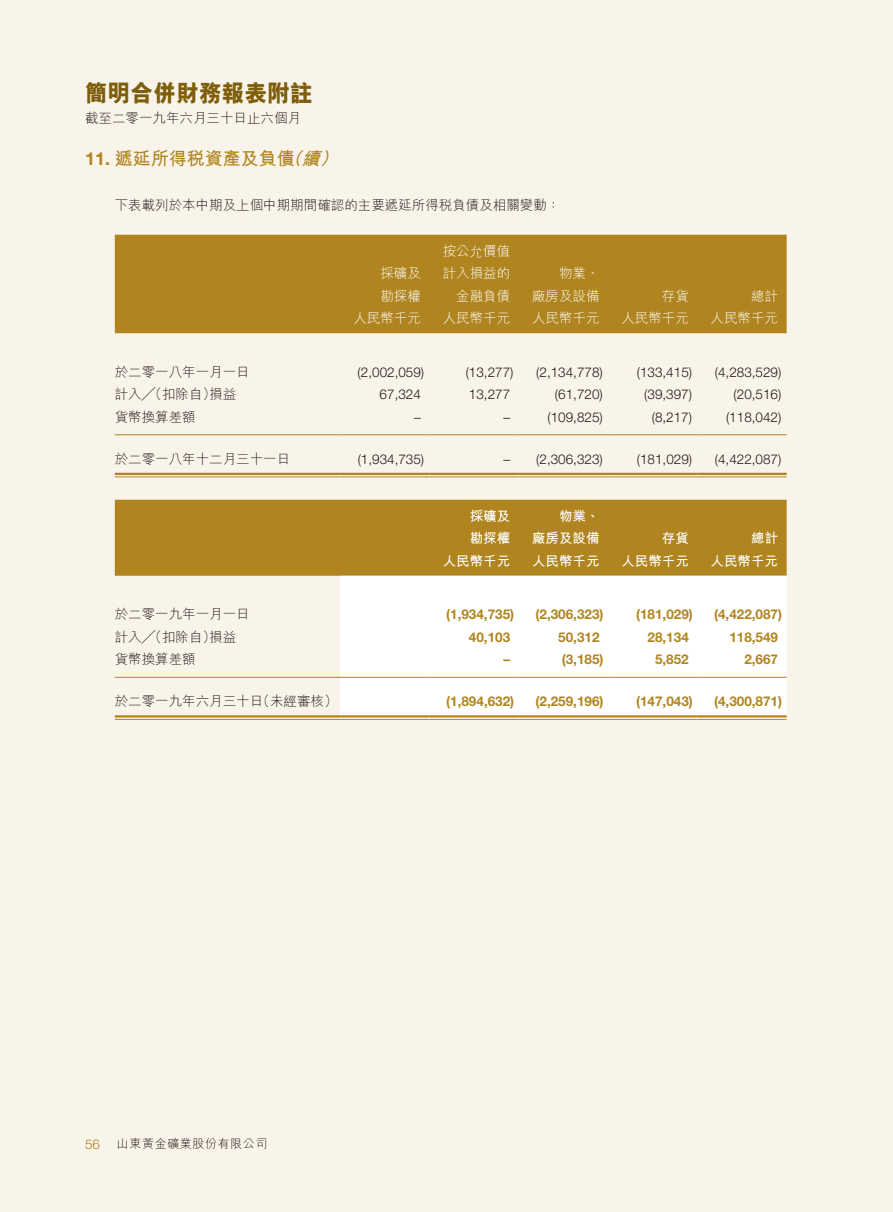
<style>
.page{position:relative;width:893px;height:1212px;background:#f8f4ea}
.page>*{position:absolute;margin:0;border:0;box-sizing:border-box;transform-origin:0 0}
.t1{font:800 24px "M Hei HK";color:#7e5e0b;scale:.95 1}
.t2{font:700 18px "M Hei HK";color:#b0851f}
.t3{font:300 13.5px "Helvetica Neue LT Std";color:#231916}
.t4{font:300 13.5px "M Hei HK";color:#231916}
.t5{font:700 13.5px "Helvetica Neue LT Std";color:#b0851f}
.t6{font:300 13.5px/22.5px "M Hei HK";color:#fff;text-align:right}
.t7{font:700 13.5px/22.5px "M Hei HK";color:#fff}
.t8{font:300 13.5px "Helvetica Neue LT Std";color:#b0851f}
.t9{font:300 12px "M Hei HK";letter-spacing:.05em;color:#231916}
.s1{font-family:"Helvetica Neue LT Std"}
.s2{font-style:italic}
</style>
<div class="page">
<div style="left:115px;top:235px;width:672px;height:98px;background:#b0851f"></div>
<hr style="left:115px;top:434px;width:225px;height:1px;background:#b0851f">
<hr style="left:340px;top:434px;width:89px;height:1px;background:#b0851f">
<hr style="left:429px;top:434px;width:90px;height:1px;background:#b0851f">
<hr style="left:519px;top:434px;width:89px;height:1px;background:#b0851f">
<hr style="left:608px;top:434px;width:89px;height:1px;background:#b0851f">
<hr style="left:697px;top:434px;width:90px;height:1px;background:#b0851f">
<hr style="left:115px;top:473px;width:225px;height:2px;background:#b0851f">
<hr style="left:115px;top:476px;width:225px;height:1px;background:#b0851f">
<hr style="left:340px;top:473px;width:89px;height:2px;background:#b0851f">
<hr style="left:340px;top:476px;width:89px;height:1px;background:#b0851f">
<hr style="left:429px;top:473px;width:90px;height:2px;background:#b0851f">
<hr style="left:429px;top:476px;width:90px;height:1px;background:#b0851f">
<hr style="left:519px;top:473px;width:89px;height:2px;background:#b0851f">
<hr style="left:519px;top:476px;width:89px;height:1px;background:#b0851f">
<hr style="left:608px;top:473px;width:89px;height:2px;background:#b0851f">
<hr style="left:608px;top:476px;width:89px;height:1px;background:#b0851f">
<hr style="left:697px;top:473px;width:90px;height:2px;background:#b0851f">
<hr style="left:697px;top:476px;width:90px;height:1px;background:#b0851f">
<div style="left:115px;top:500px;width:672px;height:76px;background:#b0851f"></div>
<div style="left:340px;top:576px;width:447px;height:142px;background:#fff"></div>
<hr style="left:115px;top:677px;width:225px;height:1px;background:#b0851f">
<hr style="left:340px;top:677px;width:89px;height:1px;background:#b0851f">
<hr style="left:429px;top:677px;width:90px;height:1px;background:#b0851f">
<hr style="left:519px;top:677px;width:89px;height:1px;background:#b0851f">
<hr style="left:608px;top:677px;width:89px;height:1px;background:#b0851f">
<hr style="left:697px;top:677px;width:90px;height:1px;background:#b0851f">
<hr style="left:115px;top:715px;width:225px;height:2px;background:#b0851f">
<hr style="left:115px;top:719px;width:225px;height:1px;background:#b0851f">
<hr style="left:340px;top:715px;width:89px;height:2px;background:#b0851f">
<hr style="left:340px;top:719px;width:89px;height:1px;background:#b0851f">
<hr style="left:429px;top:715px;width:90px;height:2px;background:#b0851f">
<hr style="left:429px;top:719px;width:90px;height:1px;background:#b0851f">
<hr style="left:519px;top:715px;width:89px;height:2px;background:#b0851f">
<hr style="left:519px;top:719px;width:89px;height:1px;background:#b0851f">
<hr style="left:608px;top:715px;width:89px;height:2px;background:#b0851f">
<hr style="left:608px;top:719px;width:89px;height:1px;background:#b0851f">
<hr style="left:697px;top:715px;width:90px;height:2px;background:#b0851f">
<hr style="left:697px;top:719px;width:90px;height:1px;background:#b0851f">
<h1 class="t1" style="left:85px;top:77px;width:241px">簡明合併財務報表附註</h1>
<p class="t4" style="left:85px;top:109px;width:217px">截至二零一九年六月三十日止六個月</p>
<h2 class="t2" style="left:85px;top:145px;width:261px"><span class="s1">11.</span> 遞延所得稅資產及負債<span class="s2">（續）</span></h2>
<p class="t4" style="left:115px;top:196px;width:447px">下表載列於本中期及上個中期期間確認的主要遞延所得稅負債及相關變動：</p>
<p class="t6" style="left:380px;top:261px;width:42px;text-align:left">採礦及勘探權</p>
<p class="t6" style="left:443px;top:239px;width:69px">按公允價值計入損益的金融負債</p>
<p class="t6" style="left:532px;top:261px;width:69px">物業、<br>廠房及設備</p>
<p class="t6" style="left:662px;top:284px;width:28px">存貨</p>
<p class="t6" style="left:751px;top:284px;width:28px">總計</p>
<p class="t6" style="left:353px;top:306px;width:69px">人民幣千元</p>
<p class="t6" style="left:443px;top:306px;width:69px">人民幣千元</p>
<p class="t6" style="left:532px;top:306px;width:69px">人民幣千元</p>
<p class="t6" style="left:621px;top:306px;width:69px">人民幣千元</p>
<p class="t6" style="left:711px;top:306px;width:69px">人民幣千元</p>
<p class="t4" style="left:115px;top:362px;width:136px">於二零一八年一月一日</p>
<p class="t3" style="left:358px;top:363px;width:68px">(2,002,059)</p>
<p class="t3" style="left:466px;top:363px;width:49px">(13,277)</p>
<p class="t3" style="left:536px;top:363px;width:68px">(2,134,778)</p>
<p class="t3" style="left:637px;top:363px;width:57px">(133,415)</p>
<p class="t3" style="left:715px;top:363px;width:68px">(4,283,529)</p>
<p class="t4" style="left:115px;top:385px;width:123px">計入╱（扣除自）損益</p>
<p class="t3" style="left:380px;top:386px;width:43px">67,324</p>
<p class="t3" style="left:469px;top:386px;width:43px">13,277</p>
<p class="t3" style="left:555px;top:386px;width:49px">(61,720)</p>
<p class="t3" style="left:644px;top:386px;width:49px">(39,397)</p>
<p class="t3" style="left:734px;top:386px;width:49px">(20,516)</p>
<p class="t4" style="left:115px;top:407px;width:82px">貨幣換算差額</p>
<p class="t3" style="left:414px;top:408px;width:8px">–</p>
<p class="t3" style="left:503px;top:408px;width:8px">–</p>
<p class="t3" style="left:547px;top:408px;width:57px">(109,825)</p>
<p class="t3" style="left:652px;top:408px;width:42px">(8,217)</p>
<p class="t3" style="left:726px;top:408px;width:57px">(118,042)</p>
<p class="t4" style="left:115px;top:449px;width:177px">於二零一八年十二月三十一日</p>
<p class="t3" style="left:358px;top:450px;width:68px">(1,934,735)</p>
<p class="t3" style="left:503px;top:450px;width:101px">– (2,306,323)</p>
<p class="t3" style="left:637px;top:450px;width:57px">(181,029)</p>
<p class="t3" style="left:715px;top:450px;width:68px">(4,422,087)</p>
<p class="t7" style="left:470px;top:503px;width:42px">採礦及勘探權</p>
<p class="t7" style="left:532px;top:503px;width:69px;text-align:right">物業、<br>廠房及設備</p>
<p class="t7" style="left:662px;top:526px;width:28px">存貨</p>
<p class="t7" style="left:751px;top:526px;width:28px">總計</p>
<p class="t7" style="left:443px;top:548px;width:69px">人民幣千元</p>
<p class="t7" style="left:532px;top:548px;width:69px">人民幣千元</p>
<p class="t7" style="left:621px;top:548px;width:69px">人民幣千元</p>
<p class="t7" style="left:711px;top:548px;width:69px">人民幣千元</p>
<p class="t4" style="left:115px;top:605px;width:136px">於二零一九年一月一日</p>
<p class="t5" style="left:446px;top:606px;width:70px">(1,934,735)</p>
<p class="t5" style="left:535px;top:606px;width:70px">(2,306,323)</p>
<p class="t5" style="left:636px;top:606px;width:58px">(181,029)</p>
<p class="t5" style="left:714px;top:606px;width:70px">(4,422,087)</p>
<p class="t4" style="left:115px;top:627px;width:123px">計入╱（扣除自）損益</p>
<p class="t5" style="left:469px;top:628px;width:43px">40,103</p>
<p class="t5" style="left:558px;top:628px;width:43px">50,312</p>
<p class="t5" style="left:647px;top:628px;width:43px">28,134</p>
<p class="t5" style="left:729px;top:628px;width:50px">118,549</p>
<p class="t4" style="left:115px;top:650px;width:82px">貨幣換算差額</p>
<p class="t5" style="left:503px;top:651px;width:8px">–</p>
<p class="t5" style="left:562px;top:651px;width:43px">(3,185)</p>
<p class="t5" style="left:655px;top:651px;width:35px">5,852</p>
<p class="t5" style="left:744px;top:651px;width:35px">2,667</p>
<p class="t4" style="left:115px;top:692px;width:224px">於二零一九年六月三十日（未經審核）</p>
<p class="t5" style="left:446px;top:693px;width:70px">(1,894,632)</p>
<p class="t5" style="left:535px;top:693px;width:70px">(2,259,196)</p>
<p class="t5" style="left:636px;top:693px;width:58px">(147,043)</p>
<p class="t5" style="left:714px;top:693px;width:70px">(4,300,871)</p>
<p class="t8" style="left:85px;top:1136px;width:17px">56</p>
<p class="t9" style="left:117px;top:1135px;width:152px">山東黃金礦業股份有限公司</p>
</div>
